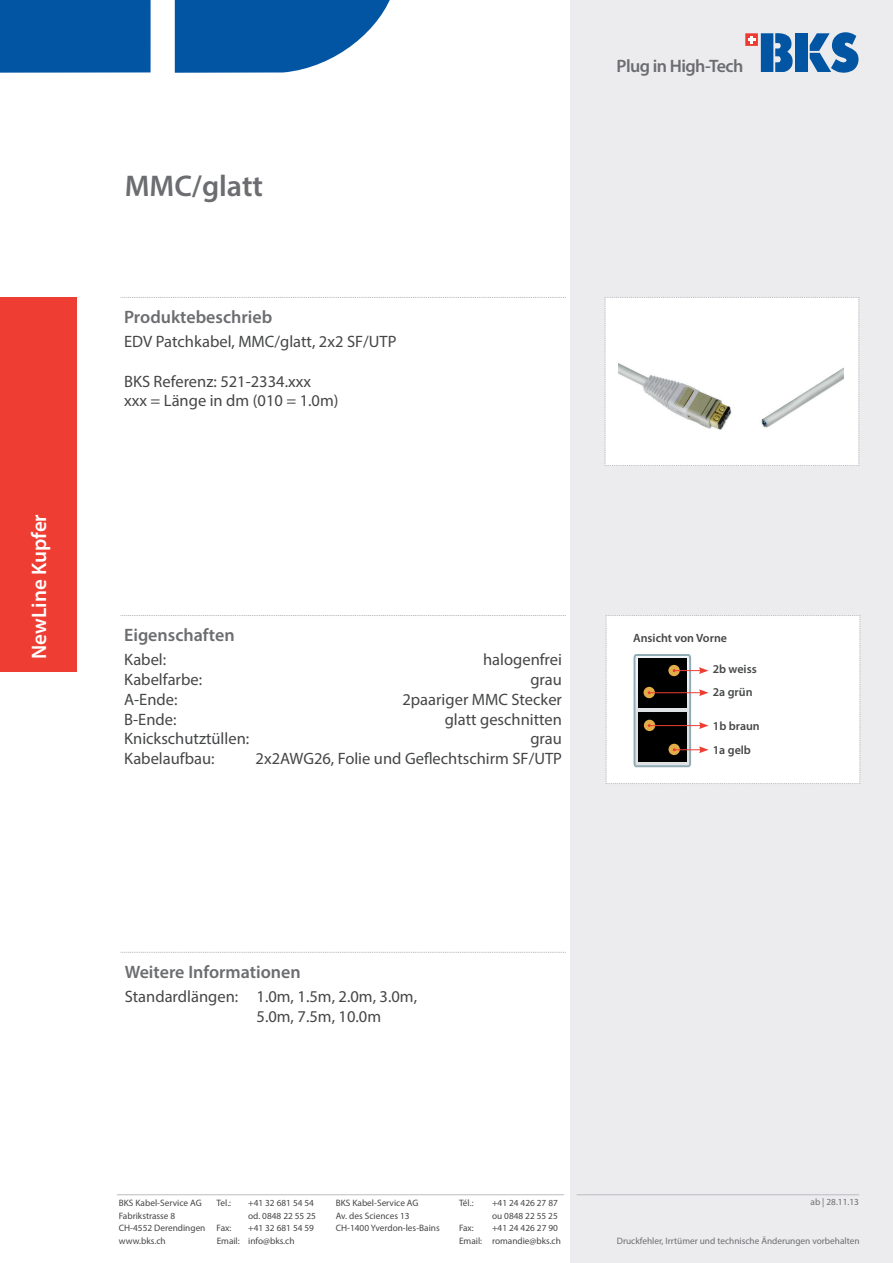
<style>
.page{position:relative;width:893px;height:1263px;background:#fff}
.page>*{position:absolute;margin:0;border:0;box-sizing:border-box;transform-origin:0 0}
.t1{font:600 30px "Myriad Pro";color:#6c6d70}
.t2{font:600 21px "Myriad Pro";color:#fff}
.t3{font:600 18px "Myriad Pro";color:#6c6d70}
.t4{font:600 18px "Myriad Pro";letter-spacing:-.03em;color:#6c6d70}
.t5{font:16.5px/19.8px "Myriad Pro";color:#454647}
.t6{font:600 12px "Myriad Pro";color:#454647}
.t7{font:9.3px "Myriad Pro";color:#454647}
.t8{font:9.3px "Myriad Pro";color:#6c6d70}
</style>
<div class="page">
<div style="left:570px;top:0;width:323px;height:1263px;background:#ececee"></div>
<div style="left:0;top:0;width:151px;height:73px;background:#0155a2"></div>
<svg style="left:175px;top:0;width:215px;height:73px"></svg>
<div style="left:795px;top:33px;width:13px;height:39px;background:#0155a2"></div>
<svg style="left:761px;top:33px;width:32px;height:39px"></svg>
<svg style="left:810px;top:32px;width:48px;height:41px"></svg>
<div style="left:745px;top:33px;width:13px;height:13px;background:#ee3b32"></div>
<svg style="left:748px;top:36px;width:7px;height:7px"></svg>
<hr style="left:117px;top:1194px;width:447px;height:1px;background:#bcbdc0">
<hr style="left:577px;top:1194px;width:282px;height:1px;background:#bcbdc0">
<svg style="left:120px;top:297px;width:446px;height:1px"></svg>
<svg style="left:120px;top:615px;width:446px;height:1px"></svg>
<svg style="left:120px;top:952px;width:446px;height:1px"></svg>
<div style="left:0;top:297px;width:77px;height:374px;background:#ee3e34"></div>
<svg style="left:605px;top:297px;width:254px;height:169px"></svg>
<svg style="left:606px;top:615px;width:255px;height:169px"></svg>
<p class="t2" style="left:26px;top:659px;width:146px;rotate:-90deg">NewLine Kupfer</p>
<h1 class="t1" style="left:125px;top:167px;width:140px">MMC/glatt</h1>
<p class="t3" style="left:124px;top:305px;width:150px">Produktebeschrieb</p>
<p class="t5" style="left:124px;top:331px;width:274px">EDV Patchkabel, MMC/glatt, 2x2 SF/UTP</p>
<p class="t5" style="left:124px;top:371px;width:216px">BKS Referenz: 521-2334.xxx<br>xxx = Länge in dm (010 = 1.0m)</p>
<p class="t4" style="left:617px;top:54px;width:128px">Plug in High-Tech</p>
<p class="t3" style="left:124px;top:623px;width:112px">Eigenschaften</p>
<p class="t5" style="left:124px;top:649px;width:44px">Kabel:</p>
<p class="t5" style="left:483px;top:649px;width:80px">halogenfrei</p>
<p class="t5" style="left:124px;top:669px;width:80px">Kabelfarbe:</p>
<p class="t5" style="left:530px;top:669px;width:33px">grau</p>
<p class="t5" style="left:124px;top:689px;width:55px">A-Ende:</p>
<p class="t5" style="left:402px;top:689px;width:161px">2paariger MMC Stecker</p>
<p class="t5" style="left:124px;top:709px;width:54px">B-Ende:</p>
<p class="t5" style="left:445px;top:709px;width:119px">glatt geschnitten</p>
<p class="t5" style="left:124px;top:729px;width:127px">Knickschutztüllen:</p>
<p class="t5" style="left:530px;top:729px;width:33px">grau</p>
<p class="t5" style="left:124px;top:748px;width:92px">Kabelaufbau:</p>
<p class="t5" style="left:256px;top:748px;width:308px">2x2AWG26, Folie und Geflechtschirm SF/UTP</p>
<p class="t6" style="left:633px;top:630px;width:95px">Ansicht von Vorne</p>
<p class="t6" style="left:713px;top:661px;width:46px">2b weiss</p>
<p class="t6" style="left:713px;top:684px;width:41px">2a grün</p>
<p class="t6" style="left:713px;top:718px;width:48px">1b braun</p>
<p class="t6" style="left:713px;top:742px;width:40px">1a gelb</p>
<p class="t3" style="left:125px;top:960px;width:178px">Weitere Informationen</p>
<p class="t5" style="left:257px;top:986px;width:162px;text-indent:-132px">Standardlängen: 1.0m, 1.5m, 2.0m, 3.0m,<br>5.0m, 7.5m, 10.0m</p>
<p class="t8" style="left:810px;top:1196px;width:50px">ab | 28.11.13</p>
<p class="t7" style="left:119px;top:1197px;width:84px">BKS Kabel-Service AG</p>
<p class="t7" style="left:217px;top:1197px;width:16px">Tel.:</p>
<p class="t7" style="left:248px;top:1197px;width:67px">+41 32 681 54 54</p>
<p class="t7" style="left:336px;top:1197px;width:84px">BKS Kabel-Service AG</p>
<p class="t7" style="left:459px;top:1197px;width:16px">Tél.:</p>
<p class="t7" style="left:492px;top:1197px;width:67px">+41 24 426 27 87</p>
<p class="t7" style="left:119px;top:1209px;width:58px">Fabrikstrasse 8</p>
<p class="t7" style="left:248px;top:1209px;width:69px">od. 0848 22 55 25</p>
<p class="t7" style="left:336px;top:1209px;width:75px">Av. des Sciences 13</p>
<p class="t7" style="left:492px;top:1209px;width:67px">ou 0848 22 55 25</p>
<p class="t7" style="left:119px;top:1222px;width:114px">CH-4552 Derendingen Fax:</p>
<p class="t7" style="left:248px;top:1222px;width:67px">+41 32 681 54 59</p>
<p class="t7" style="left:336px;top:1222px;width:105px">CH-1400 Yverdon-les-Bains</p>
<p class="t7" style="left:459px;top:1222px;width:16px">Fax:</p>
<p class="t7" style="left:492px;top:1222px;width:67px">+41 24 426 27 90</p>
<p class="t7" style="left:119px;top:1235px;width:48px">www.bks.ch</p>
<p class="t7" style="left:217px;top:1235px;width:79px">Email: info@bks.ch</p>
<p class="t7" style="left:459px;top:1235px;width:103px">Email: romandie@bks.ch</p>
<p class="t8" style="left:617px;top:1235px;width:244px">Druckfehler, Irrtümer und technische Änderungen vorbehalten</p>
</div>
